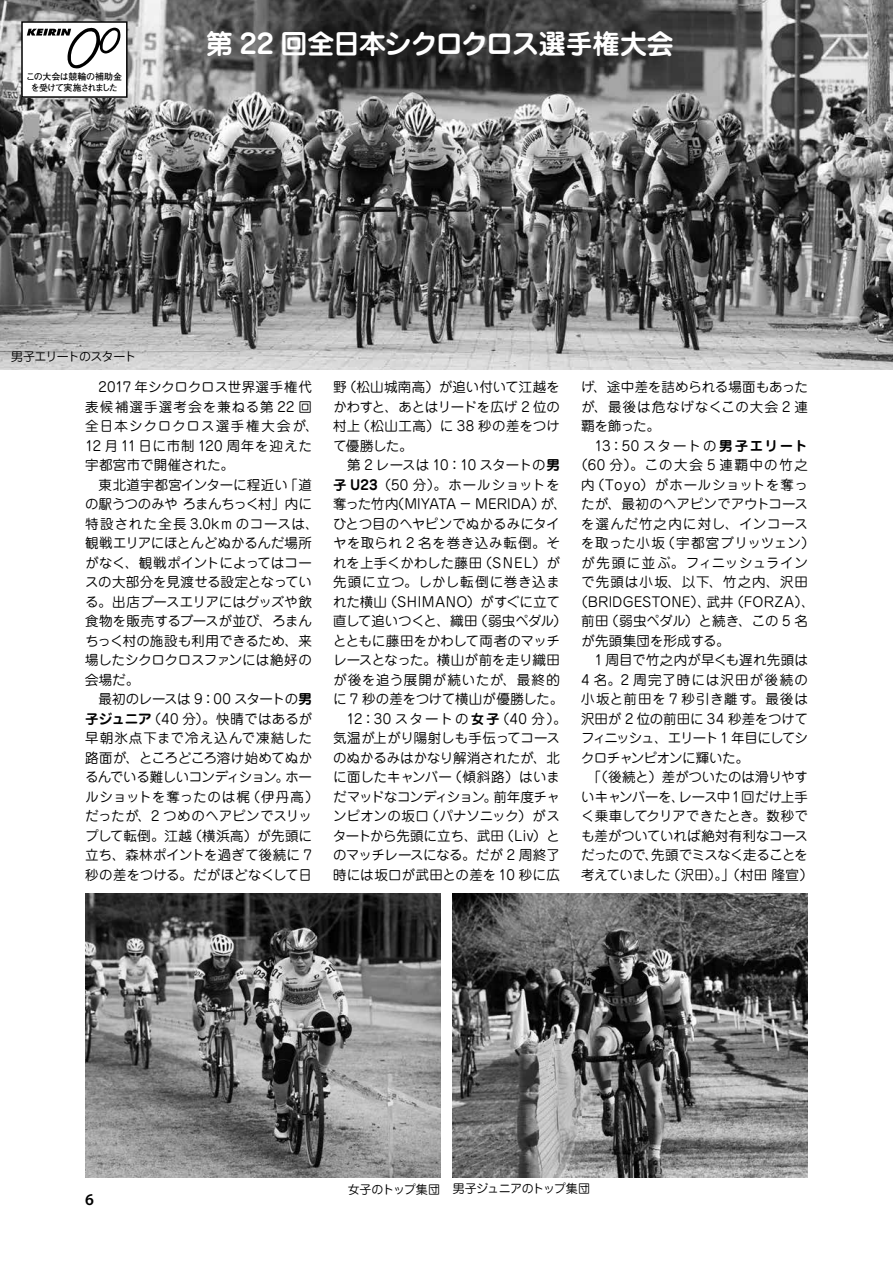
<style>
.page{position:relative;width:893px;height:1263px;background:#fff}
.page>*{position:absolute;margin:0;border:0;box-sizing:border-box;transform-origin:0 0}
.t1{font:700 27px "Jun 501 Pro";letter-spacing:-.035em;color:#fff}
.t2{font:600 16.5px "Myriad Pro";color:#000}
.t3{font:13.5px/19.5px "Jun 201 Pro";letter-spacing:.005em;color:#000}
.t4{font:13.5px "Jun 201 Pro";letter-spacing:.075em;color:#000}
.t5{font:13.5px "Jun 201 Pro";letter-spacing:.04em;color:#000}
.t6{font:13.5px "Jun 201 Pro";letter-spacing:-.015em;color:#000}
.t7{font:13.5px "Jun 201 Pro";letter-spacing:.07em;color:#000}
.t8{font:13.5px "Jun 201 Pro";letter-spacing:-.045em;color:#000}
.t9{font:13.5px "Jun 201 Pro";letter-spacing:-.035em;color:#000}
.t10{font:13.5px "Jun 201 Pro";letter-spacing:-.075em;color:#000}
.t11{font:13.5px "Jun 201 Pro";letter-spacing:.1em;color:#000}
.t12{font:13.5px "Jun 201 Pro";letter-spacing:.105em;color:#000}
.t13{font:13.5px "Jun 201 Pro";letter-spacing:.045em;color:#000}
.t14{font:12px "Jun 201 Pro";letter-spacing:-.05em;color:#000}
.t15{font:700 9px/10.5px "Futo Go B101 Pro";letter-spacing:-.07em;color:#000;text-align:center}
.s1{font-family:"Jun 501 Pro";font-weight:700}
</style>
<div class="page">
<img style="left:453px;top:893px;width:355px;height:285px">
<img style="left:85px;top:893px;width:355px;height:285px">
<img style="left:0;top:0;width:893px;height:370px">
<div style="left:22px;top:22px;width:105px;height:75px;background:#fff"></div>
<div style="left:21px;top:21px;width:107px;height:77px;border:2px solid #000"></div>
<svg style="left:27px;top:27px;width:94px;height:42px"></svg>
<p class="t15" style="left:26px;top:70px;width:97px">この大会は競輪の補助金を受けて実施されました</p>
<h1 class="t1" style="left:206px;top:22px;width:469px">第 22 回全日本シクロクロス選手権大会</h1>
<p class="t14" style="left:11px;top:347px;width:127px">男子エリートのスタート</p>
<p class="t3" style="left:85px;top:376px;width:235px">　2017 年シクロクロス世界選手権代表候補選手選考会を兼ねる第 22 回全日本シクロクロス選手権大会が、<br>12 月 11日に市制 120 周年を迎えた宇都宮市で開催された。<br>　東北道宇都宮インターに程近い「道の駅うつのみや ろまんちっく村」内に特設された全長 3.0km のコースは、観戦エリアにほとんどぬかるんだ場所がなく、観戦ポイントによってはコースの大部分を見渡せる設定となっている。出店ブースエリアにはグッズや飲食物を販売するブースが並び、ろまんちっく村の施設も利用できるため、来場したシクロクロスファンには絶好の会場だ。<br>　最初のレースは 9：00 スタートの<span class="s1">男子ジュニア</span>（40 分）。快晴ではあるが早朝氷点下まで冷え込んで凍結した路面が、ところどころ溶け始めてぬかるんでいる難しいコンディション。ホールショットを奪ったのは梶（伊丹高）だったが、2 つめのヘアピンでスリップして転倒。江越（横浜高）が先頭に立ち、森林ポイントを過ぎて後続に 7秒の差をつける。だがほどなくして日</p>
<p class="t3" style="left:333px;top:376px;width:235px">野（松山城南高）が追い付いて江越をかわすと、あとはリードを広げ 2 位の村上（松山工高）に 38 秒の差をつけて優勝した。<br>　第 2 レースは 10：10 スタートの<span class="s1">男子 U23</span>（50 分）。ホールショットを奪った竹内（MIYATA － MERIDA）が、ひとつ目のヘヤピンでぬかるみにタイヤを取られ 2 名を巻き込み転倒。それを上手くかわした藤田（SNEL）が先頭に立つ。しかし転倒に巻き込まれた横山（SHIMANO）がすぐに立て直して追いつくと、織田（弱虫ペダル）とともに藤田をかわして両者のマッチレースとなった。横山が前を走り織田が後を追う展開が続いたが、最終的に 7 秒の差をつけて横山が優勝した。　12：30 スタートの<span class="s1">女子</span>（40 分）。気温が上がり陽射しも手伝ってコースのぬかるみはかなり解消されたが、北に面したキャンバー（傾斜路）はいまだマッドなコンディション。前年度チャンピオンの坂口（パナソニック）がスタートから先頭に立ち、武田（Liv）とのマッチレースになる。だが 2 周終了時には坂口が武田との差を10 秒に広</p>
<p class="t3" style="left:581px;top:376px;width:228px">げ、途中差を詰められる場面もあった</p>
<p class="t7" style="left:581px;top:396px;width:228px">が、最後は危なげなくこの大会 2 連</p>
<p class="t3" style="left:581px;top:415px;width:80px">覇を飾った。</p>
<p class="t11" style="left:581px;top:435px;width:228px">　13：50 スタートの<span class="s1">男子エリート</span></p>
<p class="t12" style="left:574px;top:455px;width:235px">（60 分）。この大会 5 連覇中の竹之</p>
<p class="t5" style="left:581px;top:474px;width:228px">内（Toyo）がホールショットを奪っ</p>
<p class="t3" style="left:581px;top:493px;width:228px">たが、最初のヘアピンでアウトコース</p>
<p class="t7" style="left:581px;top:513px;width:228px">を選んだ竹之内に対し、インコース</p>
<p class="t5" style="left:581px;top:533px;width:235px">を取った小坂（宇都宮ブリッツェン）</p>
<p class="t13" style="left:581px;top:552px;width:228px">が先頭に並ぶ。フィニッシュライン</p>
<p class="t4" style="left:581px;top:572px;width:228px">で先頭は小坂、以下、竹之内、沢田</p>
<p class="t3" style="left:574px;top:591px;width:242px">（BRIDGESTONE）、武井（FORZA）、</p>
<p class="t3" style="left:581px;top:610px;width:228px">前田（弱虫ペダル）と続き、この 5 名</p>
<p class="t3" style="left:581px;top:630px;width:150px">が先頭集団を形成する。</p>
<p class="t3" style="left:581px;top:649px;width:228px">　1 周目で竹之内が早くも遅れ先頭は</p>
<p class="t4" style="left:581px;top:669px;width:228px">4 名。2 周完了時には沢田が後続の</p>
<p class="t4" style="left:581px;top:689px;width:228px">小坂と前田を 7 秒引き離す。最後は</p>
<p class="t6" style="left:581px;top:708px;width:228px">沢田が 2 位の前田に 34 秒差をつけて</p>
<p class="t10" style="left:581px;top:728px;width:228px">フィニッシュ、エリート 1 年目にしてシ</p>
<p class="t8" style="left:581px;top:747px;width:169px">クロチャンピオンに輝いた。</p>
<p class="t6" style="left:581px;top:766px;width:228px">　「（後続と）差がついたのは滑りやす</p>
<p class="t3" style="left:581px;top:785px;width:228px">いキャンバーを、レース中1回だけ上手</p>
<p class="t3" style="left:581px;top:805px;width:228px">く乗車してクリアできたとき。数秒で</p>
<p class="t3" style="left:581px;top:824px;width:228px">も差がついていれば絶対有利なコース</p>
<p class="t8" style="left:581px;top:844px;width:228px">だったので、先頭でミスなく走ることを</p>
<p class="t9" style="left:581px;top:864px;width:233px">考えていました（沢田）。」（村田 隆宣）</p>
<p class="t2" style="left:85px;top:1188px;width:10px">6</p>
<p class="t14" style="left:348px;top:1179px;width:244px">女子のトップ集団 男子ジュニアのトップ集団</p>
</div>
